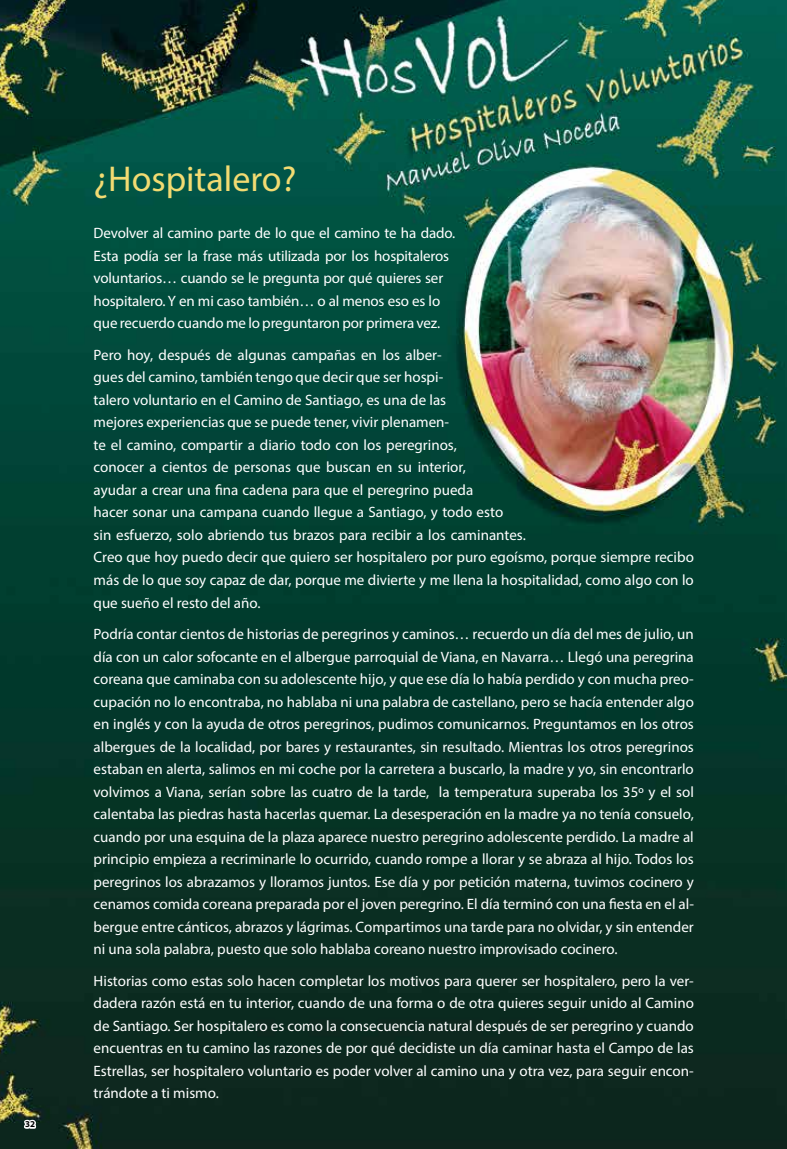
<style>
.page{position:relative;width:787px;height:1149px;background:#fff}
.page>*{position:absolute;margin:0;border:0;box-sizing:border-box;transform-origin:0 0}
.t1{font:36px "Myriad Pro";color:#f2db72}
.t2{font:15px/22.5px "Myriad Pro";color:#fff}
.t3{font:700 9px "Myriad Pro";color:#000}
</style>
<div class="page">
<img style="left:0;top:0;width:786px;height:1148px">
<svg style="left:21px;top:1117px;width:17px;height:13px"></svg>
<p class="t3" style="left:25px;top:1117px;width:11px">32</p>
<h1 class="t1" style="left:94px;top:156px;width:204px">¿Hospitalero?</h1>
<p class="t2" style="left:94px;top:222px;width:363px">Devolver al camino parte de lo que el camino te ha dado.<br>Esta podía ser la frase más utilizada por los hospitaleros voluntarios… cuando se le pregunta por qué quieres ser hospitalero. Y en mi caso también… o al menos eso es lo que recuerdo cuando me lo preguntaron por primera vez.</p>
<p class="t2" style="left:94px;top:343px;width:602px">Pero hoy, después de algunas campañas en los alber-<br>gues del camino, también tengo que decir que ser hospi-<br>talero voluntario en el Camino de Santiago, es una de las<br>mejores experiencias que se puede tener, vivir plenamen-<br>te el camino, compartir a diario todo con los peregrinos,<br>conocer a cientos de personas que buscan en su interior,<br>ayudar a crear una fina cadena para que el peregrino pueda<br>hacer sonar una campana cuando llegue a Santiago, y todo esto<br>sin esfuerzo, solo abriendo tus brazos para recibir a los caminantes.<br>Creo que hoy puedo decir que quiero ser hospitalero por puro egoísmo, porque siempre recibo más de lo que soy capaz de dar, porque me divierte y me llena la hospitalidad, como algo con lo que sueño el resto del año.</p>
<p class="t2" style="left:94px;top:622px;width:602px;text-align:justify">Podría contar cientos de historias de peregrinos y caminos… recuerdo un día del mes de julio, un día con un calor sofocante en el albergue parroquial de Viana, en Navarra… Llegó una peregrina coreana que caminaba con su adolescente hijo, y que ese día lo había perdido y con mucha preo&shy;cupación no lo encontraba, no hablaba ni una palabra de castellano, pero se hacía entender algo en inglés y con la ayuda de otros peregrinos, pudimos comunicarnos. Preguntamos en los otros albergues de la localidad, por bares y restaurantes, sin resultado. Mientras los otros peregrinos estaban en alerta, salimos en mi coche por la carretera a buscarlo, la madre y yo, sin encontrarlo volvimos a Viana, serían sobre las cuatro de la tarde, la temperatura superaba los 35º y el sol calentaba las piedras hasta hacerlas quemar. La desesperación en la madre ya no tenía consuelo, cuando por una esquina de la plaza aparece nuestro peregrino adolescente perdido. La madre al principio empieza a recriminarle lo ocurrido, cuando rompe a llorar y se abraza al hijo. Todos los peregrinos los abrazamos y lloramos juntos. Ese día y por petición materna, tuvimos cocinero y cenamos comida coreana preparada por el joven peregrino. El día terminó con una fiesta en el al&shy;bergue entre cánticos, abrazos y lágrimas. Compartimos una tarde para no olvidar, y sin entender ni una sola palabra, puesto que solo hablaba coreano nuestro improvisado cocinero.</p>
<p class="t2" style="left:94px;top:969px;width:602px;text-align:justify">Historias como estas solo hacen completar los motivos para querer ser hospitalero, pero la ver&shy;dadera razón está en tu interior, cuando de una forma o de otra quieres seguir unido al Camino de Santiago. Ser hospitalero es como la consecuencia natural después de ser peregrino y cuando encuentras en tu camino las razones de por qué decidiste un día caminar hasta el Campo de las Estrellas, ser hospitalero voluntario es poder volver al camino una y otra vez, para seguir encon&shy;trándote a ti mismo.</p>
</div>
